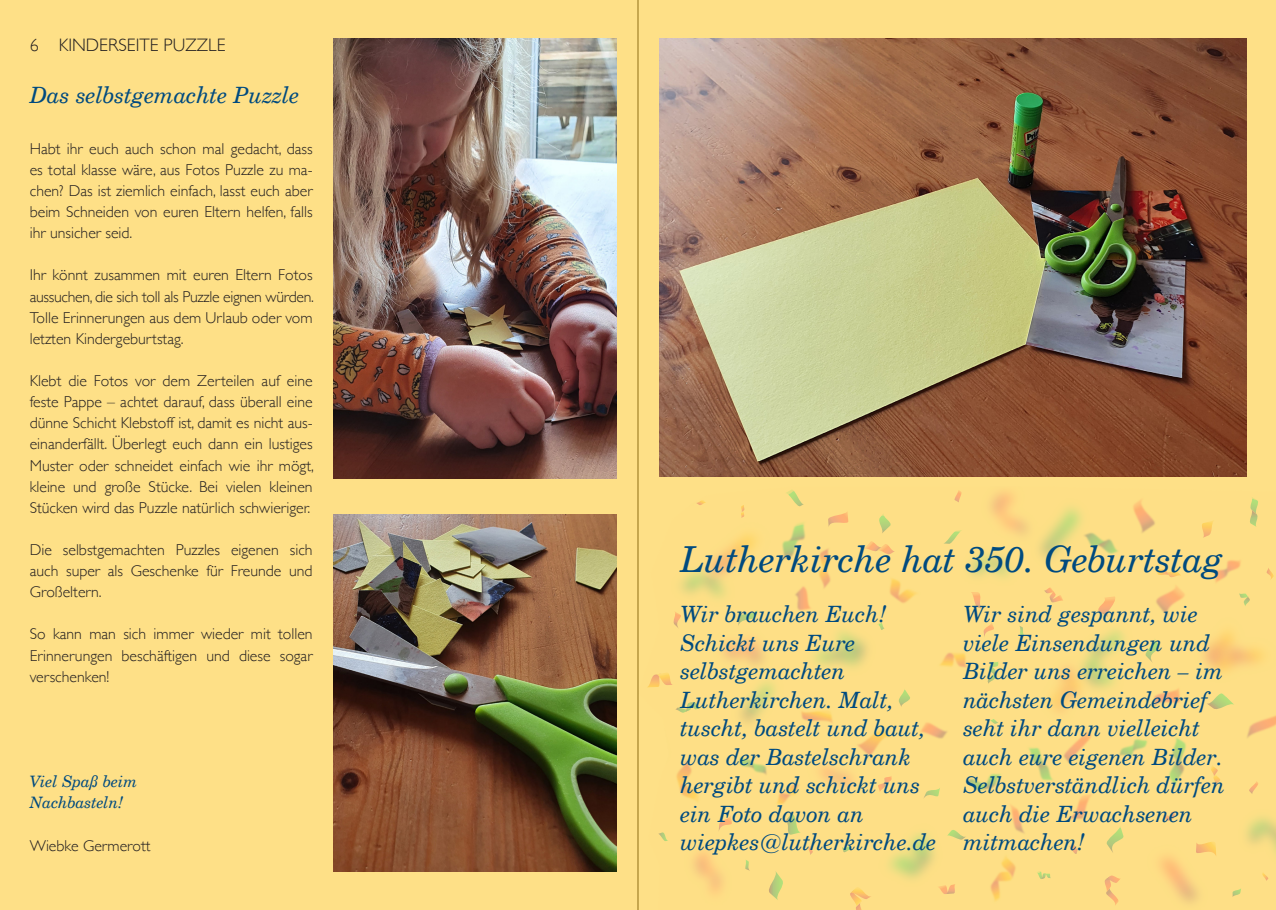
<style>
.page{position:relative;width:1276px;height:910px;background:#fff}
.page>*{position:absolute;margin:0;border:0;box-sizing:border-box;transform-origin:0 0}
.t1{font:35.85px "Century Italic SWFTE";color:#004a7f}
.t2{font:22.5px/28.5px "Century Italic SWFTE";color:#004a7f}
.t3{font:300 18px "Gill Sans";color:#231f20}
.t4{font:300 15.75px/21.1px "Gill Sans";color:#231f20;text-align:justify}
.t5{font:300 15.75px/21.1px "Gill Sans";letter-spacing:-.02em;color:#231f20}
.t6{font:15.75px "Century Italic SWFTE";color:#004a7f}
</style>
<div class="page">
<div style="left:0;top:0;width:1276px;height:910px;background:linear-gradient(to right,#fee188,#f7d882)"></div>
<img style="left:334px;top:38px;width:283px;height:440px">
<img style="left:659px;top:38px;width:587px;height:438px">
<img style="left:334px;top:514px;width:283px;height:358px">
<img style="left:646px;top:486px;width:630px;height:424px">
<svg style="left:827px;top:510px;width:21px;height:17px"></svg>
<svg style="left:785px;top:490px;width:19px;height:17px"></svg>
<svg style="left:696px;top:500px;width:10px;height:6px"></svg>
<svg style="left:740px;top:505px;width:5px;height:13px"></svg>
<svg style="left:876px;top:513px;width:17px;height:21px"></svg>
<svg style="left:638px;top:617px;width:8px;height:11px"></svg>
<svg style="left:1265px;top:567px;width:10px;height:13px"></svg>
<svg style="left:738px;top:610px;width:19px;height:16px"></svg>
<svg style="left:671px;top:611px;width:13px;height:18px"></svg>
<svg style="left:876px;top:622px;width:9px;height:8px"></svg>
<svg style="left:863px;top:541px;width:32px;height:14px"></svg>
<svg style="left:646px;top:673px;width:27px;height:15px"></svg>
<svg style="left:638px;top:550px;width:8px;height:17px"></svg>
<svg style="left:675px;top:702px;width:25px;height:11px"></svg>
<svg style="left:1232px;top:888px;width:9px;height:9px"></svg>
<svg style="left:897px;top:688px;width:15px;height:19px"></svg>
<svg style="left:658px;top:832px;width:11px;height:9px"></svg>
<svg style="left:807px;top:845px;width:7px;height:10px"></svg>
<svg style="left:785px;top:813px;width:16px;height:22px"></svg>
<svg style="left:744px;top:859px;width:6px;height:12px"></svg>
<svg style="left:718px;top:814px;width:14px;height:18px"></svg>
<svg style="left:842px;top:846px;width:9px;height:7px"></svg>
<svg style="left:876px;top:775px;width:15px;height:17px"></svg>
<svg style="left:638px;top:864px;width:19px;height:22px"></svg>
<svg style="left:1043px;top:587px;width:20px;height:16px"></svg>
<svg style="left:848px;top:887px;width:24px;height:23px"></svg>
<svg style="left:953px;top:490px;width:10px;height:13px"></svg>
<svg style="left:1260px;top:872px;width:9px;height:9px"></svg>
<svg style="left:765px;top:870px;width:21px;height:31px"></svg>
<svg style="left:1247px;top:497px;width:13px;height:30px"></svg>
<svg style="left:1155px;top:568px;width:26px;height:10px"></svg>
<svg style="left:1198px;top:520px;width:16px;height:18px"></svg>
<svg style="left:970px;top:592px;width:14px;height:17px"></svg>
<svg style="left:1143px;top:638px;width:17px;height:25px"></svg>
<svg style="left:1095px;top:596px;width:22px;height:21px"></svg>
<svg style="left:1019px;top:626px;width:6px;height:10px"></svg>
<svg style="left:983px;top:621px;width:12px;height:17px"></svg>
<svg style="left:943px;top:530px;width:20px;height:14px"></svg>
<svg style="left:1239px;top:593px;width:12px;height:14px"></svg>
<svg style="left:987px;top:660px;width:12px;height:24px"></svg>
<svg style="left:1247px;top:781px;width:13px;height:13px"></svg>
<svg style="left:989px;top:719px;width:10px;height:5px"></svg>
<svg style="left:1206px;top:693px;width:28px;height:17px"></svg>
<svg style="left:947px;top:830px;width:19px;height:10px"></svg>
<svg style="left:1104px;top:825px;width:20px;height:28px"></svg>
<svg style="left:1068px;top:844px;width:10px;height:10px"></svg>
<svg style="left:923px;top:787px;width:17px;height:12px"></svg>
<svg style="left:1196px;top:842px;width:20px;height:15px"></svg>
<svg style="left:1209px;top:764px;width:13px;height:21px"></svg>
<svg style="left:937px;top:884px;width:20px;height:10px"></svg>
<svg style="left:1036px;top:871px;width:15px;height:8px"></svg>
<svg style="left:1161px;top:811px;width:15px;height:10px"></svg>
<svg style="left:1102px;top:875px;width:19px;height:31px"></svg>
<p class="t3" style="left:30px;top:31px;width:197px">6 KINDERSEITE PUZZLE</p>
<p class="t2" style="left:30px;top:80px;width:271px">Das selbstgemachte Puzzle</p>
<p class="t4" style="left:30px;top:137px;width:284px">Habt ihr euch auch schon mal gedacht, dass es total klasse wäre, aus Fotos Puzzle zu ma&shy;chen? Das ist ziemlich einfach, lasst euch aber beim Schneiden von euren Eltern helfen, falls ihr unsicher seid.</p>
<p class="t5" style="left:30px;top:264px;width:286px">Ihr könnt zusammen mit euren Eltern Fotos aussuchen, die sich toll als Puzzle eignen würden.</p>
<p class="t4" style="left:30px;top:306px;width:284px">Tolle Erinnerungen aus dem Urlaub oder vom letzten Kindergeburtstag.</p>
<p class="t4" style="left:30px;top:370px;width:286px">Klebt die Fotos vor dem Zerteilen auf eine feste Pappe – achtet darauf, dass überall eine dünne Schicht Klebstoff ist, damit es nicht aus&shy;einanderfällt. Überlegt euch dann ein lustiges Muster oder schneidet einfach wie ihr mögt, kleine und große Stücke. Bei vielen kleinen Stücken wird das Puzzle natürlich schwieriger.</p>
<p class="t4" style="left:30px;top:538px;width:284px">Die selbstgemachten Puzzles eigenen sich auch super als Geschenke für Freunde und Großeltern.</p>
<p class="t4" style="left:30px;top:623px;width:284px">So kann man sich immer wieder mit tollen Erinnerungen beschäftigen und diese sogar verschenken!</p>
<p class="t6" style="left:30px;top:772px;width:109px">Viel Spaß beim</p>
<p class="t6" style="left:30px;top:793px;width:95px">Nachbasteln!</p>
<p class="t4" style="left:30px;top:834px;width:122px">Wiebke Germerott</p>
<p class="t1" style="left:680px;top:537px;width:544px">Lutherkirche hat 350. Geburtstag</p>
<p class="t2" style="left:680px;top:600px;width:207px">Wir brauchen Euch!</p>
<p class="t2" style="left:680px;top:628px;width:176px">Schickt uns Eure</p>
<p class="t2" style="left:680px;top:657px;width:166px">selbstgemachten</p>
<p class="t2" style="left:680px;top:685px;width:246px">Lutherkirchen. Malt, tuscht, bastelt und baut, was der Bastelschrank hergibt und schickt uns ein Foto davon an</p>
<p class="t2" style="left:680px;top:828px;width:257px">wiepkes@lutherkirche.de</p>
<p class="t2" style="left:963px;top:600px;width:261px">Wir sind gespannt, wie viele Einsendungen und<br>Bilder uns erreichen – im nächsten Gemeindebrief seht ihr dann vielleicht auch eure eigenen Bilder.</p>
<p class="t2" style="left:963px;top:771px;width:263px">Selbstverständlich dürfen auch die Erwachsenen mitmachen!</p>
</div>
